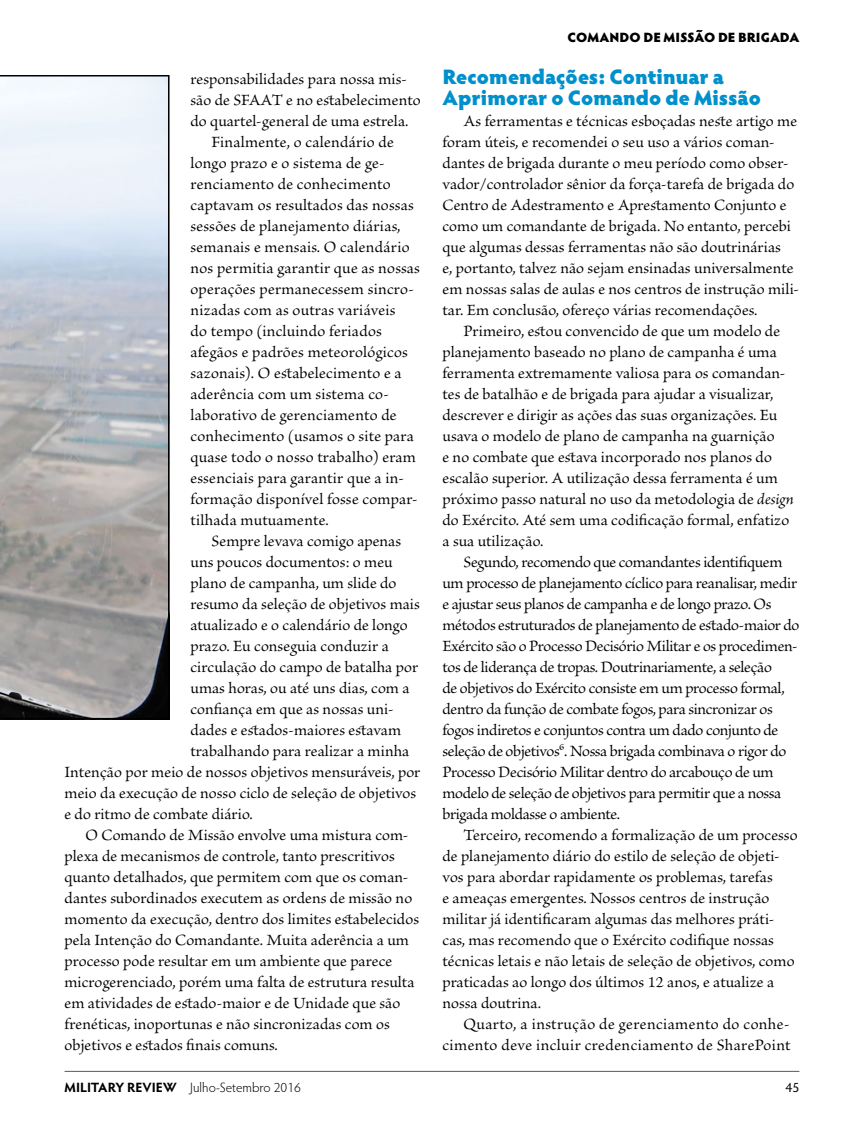
<style>
.page{position:relative;width:864px;height:1134px;background:#fff}
.page>*{position:absolute;margin:0;border:0;box-sizing:border-box;transform-origin:0 0}
.t1{font:900 21px/21px "Hypatia Sans Pro";color:#0090cc}
.t2{font:16.5px/21px "Brioso Pro";letter-spacing:.01em;color:#000}
.t3{font:16.5px/21px "Brioso Pro";letter-spacing:-.015em;color:#000}
.t4{font:300 13.5px "Hypatia Sans Pro";color:#000}
.t5{font:900 13.5px "Hypatia Sans Pro";letter-spacing:-.01em;color:#000}
.t6{font:13.5px "Hypatia Sans Pro";color:#000}
.s1{font-style:italic}
.s2{font-weight:700}
</style>
<div class="page">
<hr style="left:65px;top:1071px;width:734px;height:1px;background:#58595b">
<svg style="left:0;top:75px;width:170px;height:644px"></svg>
<p class="t2" style="left:190px;top:69px;width:218px">responsabilidades para nossa mis-</p>
<p class="t2" style="left:190px;top:90px;width:232px">são de SFAAT e no estabelecimento</p>
<p class="t2" style="left:190px;top:111px;width:220px">do quartel-general de uma estrela.</p>
<p class="t2" style="left:212px;top:132px;width:184px">Finalmente, o calendário de</p>
<p class="t2" style="left:190px;top:153px;width:196px">longo prazo e o sistema de ge-</p>
<p class="t2" style="left:190px;top:174px;width:202px">renciamento de conhecimento</p>
<p class="t2" style="left:190px;top:195px;width:225px">captavam os resultados das nossas</p>
<p class="t2" style="left:190px;top:216px;width:211px">sessões de planejamento diárias,</p>
<p class="t2" style="left:190px;top:237px;width:221px">semanais e mensais. O calendário</p>
<p class="t2" style="left:190px;top:258px;width:231px">nos permitia garantir que as nossas</p>
<p class="t2" style="left:190px;top:279px;width:225px">operações permanecessem sincro-</p>
<p class="t2" style="left:190px;top:300px;width:207px">nizadas com as outras variáveis</p>
<p class="t2" style="left:190px;top:321px;width:193px">do tempo (incluindo feriados</p>
<p class="t2" style="left:190px;top:342px;width:219px">afegãos e padrões meteorológicos</p>
<p class="t2" style="left:190px;top:363px;width:210px">sazonais). O estabelecimento e a</p>
<p class="t2" style="left:190px;top:384px;width:200px">aderência com um sistema co-</p>
<p class="t2" style="left:190px;top:405px;width:208px">laborativo de gerenciamento de</p>
<p class="t2" style="left:190px;top:426px;width:222px">conhecimento (usamos o site para</p>
<p class="t2" style="left:190px;top:447px;width:227px">quase todo o nosso trabalho) eram</p>
<p class="t2" style="left:190px;top:468px;width:215px">essenciais para garantir que a in-</p>
<p class="t2" style="left:190px;top:489px;width:229px">formação disponível fosse compar-</p>
<p class="t2" style="left:190px;top:510px;width:140px">tilhada mutuamente.</p>
<p class="t2" style="left:212px;top:531px;width:191px">Sempre levava comigo apenas</p>
<p class="t2" style="left:190px;top:552px;width:204px">uns poucos documentos: o meu</p>
<p class="t2" style="left:190px;top:573px;width:207px">plano de campanha, um slide do</p>
<p class="t2" style="left:190px;top:594px;width:231px">resumo da seleção de objetivos mais</p>
<p class="t2" style="left:190px;top:615px;width:219px">atualizado e o calendário de longo</p>
<p class="t2" style="left:190px;top:636px;width:197px">prazo. Eu conseguia conduzir a</p>
<p class="t2" style="left:190px;top:657px;width:229px">circulação do campo de batalha por</p>
<p class="t2" style="left:190px;top:678px;width:218px">umas horas, ou até uns dias, com a</p>
<p class="t2" style="left:190px;top:699px;width:205px">confiança em que as nossas uni-</p>
<p class="t2" style="left:190px;top:720px;width:212px">dades e estados-maiores estavam</p>
<p class="t2" style="left:190px;top:741px;width:218px">trabalhando para realizar a minha</p>
<p class="t2" style="left:65px;top:762px;width:357px">Intenção por meio de nossos objetivos mensuráveis, por</p>
<p class="t2" style="left:65px;top:783px;width:353px">meio da execução de nosso ciclo de seleção de objetivos</p>
<p class="t2" style="left:65px;top:804px;width:190px">e do ritmo de combate diário.</p>
<p class="t2" style="left:86px;top:825px;width:324px">O Comando de Missão envolve uma mistura com-</p>
<p class="t2" style="left:65px;top:847px;width:332px">plexa de mecanismos de controle, tanto prescritivos</p>
<p class="t2" style="left:65px;top:868px;width:345px">quanto detalhados, que permitem com que os coman-</p>
<p class="t2" style="left:65px;top:889px;width:349px">dantes subordinados executem as ordens de missão no</p>
<p class="t2" style="left:65px;top:910px;width:356px">momento da execução, dentro dos limites estabelecidos</p>
<p class="t2" style="left:65px;top:931px;width:346px">pela Intenção do Comandante. Muita aderência a um</p>
<p class="t2" style="left:65px;top:952px;width:329px">processo pode resultar em um ambiente que parece</p>
<p class="t2" style="left:65px;top:973px;width:349px">microgerenciado, porém uma falta de estrutura resulta</p>
<p class="t2" style="left:65px;top:994px;width:337px">em atividades de estado-maior e de Unidade que são</p>
<p class="t2" style="left:65px;top:1015px;width:327px">frenéticas, inoportunas e não sincronizadas com os</p>
<p class="t2" style="left:65px;top:1036px;width:215px">objetivos e estados finais comuns.</p>
<p class="t5" style="left:568px;top:27px;width:233px">COMANDO DE MISSÃO DE BRIGADA</p>
<p class="t1" style="left:442px;top:65px;width:320px">Recomendações: Continuar a<br>Aprimorar o Comando de Missão</p>
<p class="t2" style="left:442px;top:111px;width:358px;text-indent:21px">As ferramentas e técnicas esboçadas neste artigo me foram úteis, e recomendei o seu uso a vários coman&shy;dantes de brigada durante o meu período como obser&shy;vador/controlador sênior da força-tarefa de brigada do Centro de Adestramento e Aprestamento Conjunto e como um comandante de brigada. No entanto, percebi que algumas dessas ferramentas não são doutrinárias<br>e, portanto, talvez não sejam ensinadas universalmente em nossas salas de aulas e nos centros de instrução mili&shy;tar. Em conclusão, ofereço várias recomendações.</p>
<p class="t2" style="left:442px;top:321px;width:353px;text-indent:21px">Primeiro, estou convencido de que um modelo de planejamento baseado no plano de campanha é uma ferramenta extremamente valiosa para os comandan&shy;tes de batalhão e de brigada para ajudar a visualizar, descrever e dirigir as ações das suas organizações. Eu usava o modelo de plano de campanha na guarnição<br>e no combate que estava incorporado nos planos do escalão superior. A utilização dessa ferramenta é um próximo passo natural no uso da metodologia de <span class="s1">design </span>do Exército. Até sem uma codificação formal, enfatizo a sua utilização.</p>
<p class="t3" style="left:442px;top:552px;width:358px;text-indent:21px">Segundo, recomendo que comandantes identifiquem um processo de planejamento cíclico para reanalisar, medir e ajustar seus planos de campanha e de longo prazo. Os métodos estruturados de planejamento de estado-maior do Exército são o Processo Decisório Militar e os procedimen&shy;tos de liderança de tropas. Doutrinariamente, a seleção<br>de objetivos do Exército consiste em um processo formal, dentro da função de combate fogos, para sincronizar os fogos indiretos e conjuntos contra um dado conjunto de seleção de objetivos6. Nossa brigada combinava o rigor do Processo Decisório Militar dentro do arcabouço de um modelo de seleção de objetivos para permitir que a nossa brigada moldasse o ambiente.</p>
<p class="t2" style="left:442px;top:825px;width:357px;text-indent:21px">Terceiro, recomendo a formalização de um processo de planejamento diário do estilo de seleção de objeti&shy;vos para abordar rapidamente os problemas, tarefas<br>e ameaças emergentes. Nossos centros de instrução militar já identificaram algumas das melhores práti&shy;cas, mas recomendo que o Exército codifique nossas técnicas letais e não letais de seleção de objetivos, como praticadas ao longo dos últimos 12 anos, e atualize a nossa doutrina.</p>
<p class="t2" style="left:443px;top:1015px;width:350px;text-align:right">Quarto, a instrução de gerenciamento do conhe&shy;cimento deve incluir credenciamento de SharePoint</p>
<p class="t4" style="left:64px;top:1079px;width:238px"><span class="s2">MILITARY REVIEW</span> Julho-Setembro 2016</p>
<p class="t6" style="left:786px;top:1078px;width:15px">45</p>
</div>
